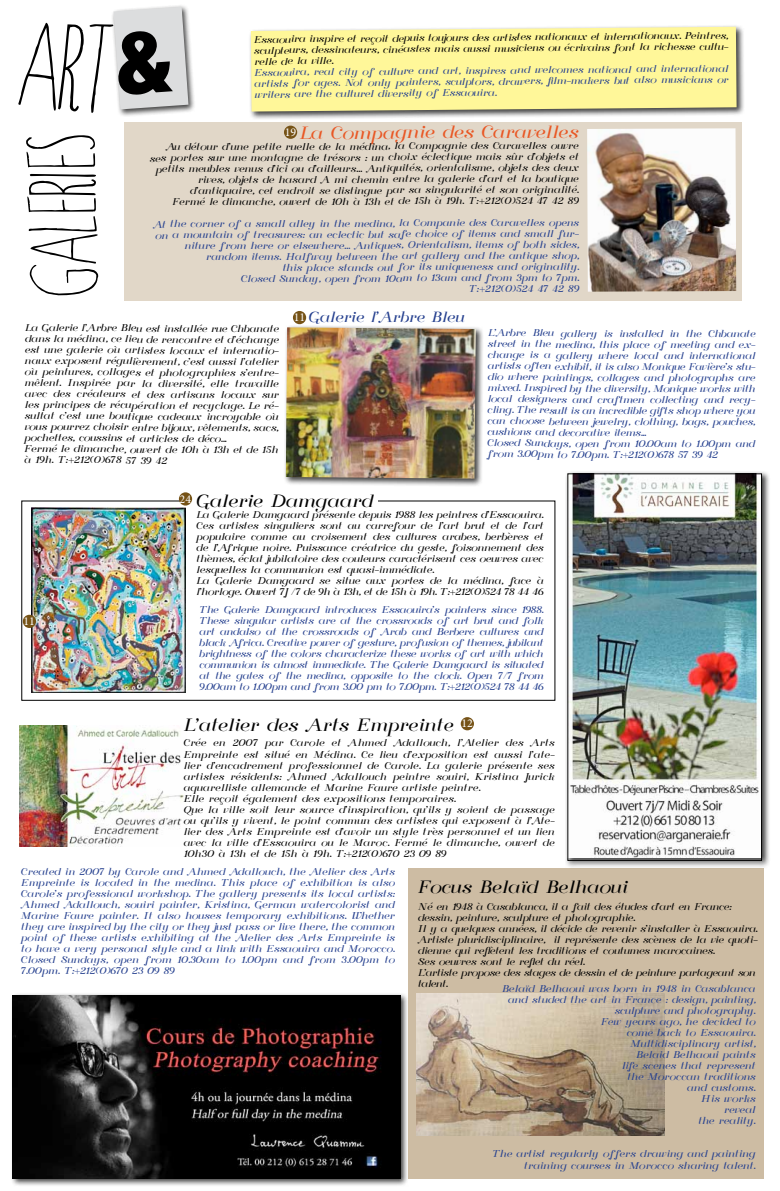
<style>
.page{position:relative;width:780px;height:1191px;background:#fff}
.page>*{position:absolute;margin:0;border:0;box-sizing:border-box;transform-origin:0 0}
.t1{font:114px "Windsor Hand";color:#000}
.t2{font:18px "Florence";color:#000}
.t3{font:18px "Florence";letter-spacing:-.005em;color:#e95724}
.t4{font:15px "Florence";letter-spacing:-.005em;color:#25408f}
.t5{font:12px "Minion Pro";color:#fff}
.t6{font:10px/11px "Florence";letter-spacing:-.005em;color:#000}
.t7{font:10px/11px "Florence";letter-spacing:-.005em;color:#25408f;text-align:right}
.t8{font:10px/11px "Florence";letter-spacing:-.025em;color:#25408f}
</style>
<div class="page">
<div style="left:408px;top:868px;width:356px;height:310px;background:#cdbca3"></div>
<img style="left:416px;top:993px;width:248px;height:143px">
<div style="left:111px;top:4px;width:85px;height:113px;background:#000;opacity:.75"></div>
<img style="left:20px;top:725px;width:164px;height:121px">
<div style="left:248px;top:24px;width:497px;height:96px;background:#000;opacity:.75"></div>
<div style="left:251px;top:27px;width:485px;height:85px;background:#fff799"></div>
<div style="left:21px;top:500px;width:534px;height:201px;border:1px solid #000"></div>
<div style="left:190px;top:495px;width:188px;height:18px;background:#fff"></div>
<img style="left:31px;top:507px;width:154px;height:185px">
<div style="left:124px;top:122px;width:618px;height:178px;background:#e1d7c8"></div>
<img style="left:587px;top:128px;width:149px;height:164px">
<div style="left:283px;top:325px;width:201px;height:162px;background:#000;opacity:.75"></div>
<img style="left:286px;top:327px;width:189px;height:151px">
<div style="left:10px;top:992px;width:399px;height:194px;background:#000;opacity:.75"></div>
<img style="left:13px;top:995px;width:387px;height:183px">
<div style="left:564px;top:470px;width:206px;height:399px;background:#000;opacity:.75"></div>
<img style="left:569px;top:475px;width:191px;height:382px">
<div style="left:567px;top:473px;width:195px;height:388px;border:1px solid #000"></div>
<div style="left:284px;top:126px;width:13px;height:13px;background:#765317;border-radius:50%"></div>
<div style="left:179px;top:492px;width:13px;height:13px;background:#765317;border-radius:50%"></div>
<div style="left:23px;top:615px;width:13px;height:13px;background:#765317;border-radius:50%"></div>
<div style="left:460px;top:717px;width:14px;height:13px;background:#765317;border-radius:50%"></div>
<div style="left:293px;top:311px;width:13px;height:13px;background:#765317;border-radius:50%"></div>
<svg style="left:111px;top:7px;width:77px;height:107px;background:#d9d9da"></svg>
<p class="t6" style="left:254px;top:36px;width:476px;rotate:-1deg">Essaouira inspire et reçoit depuis toujours des artistes nationaux et internationaux. Peintres, sculpteurs, dessinateurs, cinéastes mais aussi musiciens ou écrivains font la richesse cultu-</p>
<p class="t6" style="left:254px;top:57px;width:81px;rotate:-1deg">relle de la ville.</p>
<p class="t7" style="left:254px;top:69px;width:476px;text-align:left;rotate:-1deg">Essaouira, real city of culture and art, inspires and welcomes national and international artists for ages. Not only painters, sculptors, drawers, fi lm-makers but also musicians or</p>
<p class="t7" style="left:254px;top:90px;width:244px;rotate:-1deg">writers are the culturel diversity of Essaouira.</p>
<h2 class="t3" style="left:300px;top:122px;width:281px">La Compagnie des Caravelles</h2>
<p class="t6" style="left:150px;top:141px;width:431px;text-align:right">Au détour d’une petite ruelle de la médina, la Compagnie des Caravelles ouvre ses portes sur une montagne de trésors : un choix éclectique mais sûr d’objets et petits meubles venus d’ici ou d’ailleurs... Antiquités, orientalisme, objets des deux rives, objets de hasard A mi chemin entre la galerie d’art et la boutique d’antiquaire, cet endroit se distingue par sa singularité et son originalité.<br>Fermé le dimanche, ouvert de 10h à 13h et de 15h à 19h. T:+212(0)524 47 42 89</p>
<p class="t7" style="left:154px;top:218px;width:427px">At the corner of a small alley in the medina, la Companie des Caravelles opens on a mountain of treasures: an eclectic but safe choice of items and small fur&shy;niture from here or elsewhere... Antiques, Orientalism, items of both sides, random items. Halfway between the art gallery and the antique shop,<br>this place stands out for its uniqueness and originality.<br>Closed Sunday, open from 10am to 13am and from 3pm to 7pm.<br>T:+212(0)524 47 42 89</p>
<p class="t6" style="left:25px;top:323px;width:256px">La Galerie l’Arbre Bleu est installée rue Chbanate dans la médina, ce lieu de rencontre et d’échange est une galerie où artistes locaux et internatio&shy;naux exposent régulièrement, c’est aussi l’atelier où peintures, collages et photographies s’entre&shy;mêlent. Inspirée par la diversité, elle travaille avec des créateurs et des artisans locaux sur les principes de récupération et recyclage. Le ré&shy;sultat c’est une boutique cadeaux incroyable où vous pourrez choisir entre bijoux, vêtements, sacs, pochettes, coussins et articles de déco...<br>Fermé le dimanche, ouvert de 10h à 13h et de 15h à 19h. T:+212(0)678 57 39 42</p>
<p class="t8" style="left:487px;top:328px;width:270px">L’Arbre Bleu gallery is installed in the Chbanate street in the medina, this place of meeting and ex&shy;change is a gallery where local and international artists often exhibit, it is also Monique Favière’s stu&shy;dio where paintings, collages and photographs are mixed. Inspired by the diversity, Monique works with local designers and craftmen collecting and recy&shy;cling. The result is an incredible gifts shop where you can choose between jewelry, clothing, bags, pouches, cushions and decorative items...<br>Closed Sundays, open from 10.00am to 1.00pm and from 3.00pm to 7.00pm. T:+212(0)678 57 39 42</p>
<p class="t5" style="left:285px;top:124px;width:13px">19</p>
<h1 class="t1" style="left:-8px;top:298px;width:165px;rotate:-91deg">galeries</h1>
<h3 class="t4" style="left:309px;top:308px;width:157px">Galerie l’Arbre Bleu</h3>
<p class="t5" style="left:294px;top:309px;width:13px">11</p>
<p class="t5" style="left:24px;top:613px;width:13px">11</p>
<h2 class="t2" style="left:197px;top:490px;width:178px">Galerie Damgaard</h2>
<p class="t6" style="left:197px;top:509px;width:349px">La Galerie Damgaard présente depuis 1988 les peintres d’Essaouira.<br>Ces artistes singuliers sont au carrefour de l’art brut et de l’art populaire comme au croisement des cultures arabes, berbères et de l’Afrique noire. Puissance créatrice du geste, foisonnement des thèmes, éclat jubilatoire des couleurs caractérisent ces oeuvres avec lesquelles la communion est quasi-immédiate.<br>La Galerie Damgaard se situe aux portes de la médina, face à l’horloge. Ouvert 7J /7 de 9h à 13h, et de 15h à 19h. T:+212(0)524 78 44 46</p>
<p class="t7" style="left:199px;top:604px;width:346px;text-align:justify">The Galerie Damgaard introduces Essaouira’s painters since 1988.<br>These singular artists are at the crossroads of art brut and folk art andalso at the crossroads of Arab and Berbere cultures and black Africa. Creative power of gesture, profusion of themes, jubilant brightness of the colors characterize these works of art with which communion is almost immediate. The Galerie Damgaard is situated at the gates of the medina, opposite to the clock. Open 7/7 from 9.00am to 1.00pm and from 3.00 pm to 7.00pm. T:+212(0)524 78 44 46</p>
<p class="t5" style="left:180px;top:491px;width:13px">24</p>
<h2 class="t2" style="left:184px;top:714px;width:271px">L’atelier des Arts Empreinte</h2>
<p class="t6" style="left:184px;top:737px;width:373px;line-height:12px">Crée en 2007 par Carole et Ahmed Adallouch, l’Atelier des Arts<br>Empreinte est situé en Médina. Ce lieu d’exposition est aussi l’ate-</p>
<p class="t6" style="left:184px;top:760px;width:373px">lier d’encadrement professionnel de Carole. La galerie présente ses artistes résidents: Ahmed Adallouch peintre souiri, Kristina Jurick aquarelliste allemande et Marine Faure artiste peintre.<br>Elle reçoit également des expositions temporaires.<br>Que la ville soit leur source d’inspiration, qu’ils y soient de passage ou qu’ils y vivent, le point commun des artistes qui exposent à l’Ate&shy;lier des Arts Empreinte est d’avoir un style très personnel et un lien avec la ville d’Essaouira ou le Maroc. Fermé le dimanche, ouvert de 10h30 à 13h et de 15h à 19h. T:+212(0)670 23 09 89</p>
<p class="t5" style="left:461px;top:715px;width:13px">12</p>
<p class="t7" style="left:21px;top:866px;width:375px;text-align:justify">Created in 2007 by Carole and Ahmed Adallouch, the Atelier des Arts Empreinte is located in the medina. This place of exhibition is also Carole’s professional workshop. The gallery presents its local artists:<br>Ahmed Adallouch, souiri painter, Kristina, German watercolorist and Marine Faure painter. It also houses temporary exhibitions. Whether they are inspired by the city or they just pass or live there, the common point of these artists exhibiting at the Atelier des Arts Empreinte is to have a very personal style and a link with Essaouira and Morocco.<br>Closed Sundays, open from 10.30am to 1.00pm and from 3.00pm to 7.00pm. T:+212(0)670 23 09 89</p>
<h2 class="t2" style="left:418px;top:876px;width:211px">Focus Belaïd Belhaoui</h2>
<p class="t6" style="left:418px;top:901px;width:341px">Né en 1948 à Casablanca, il a fait des études d’art en France: dessin, peinture, sculpture et photographie.<br>Il y a quelques années, il décide de revenir s’installer à Essaouira.<br>Artiste pluridisciplinaire, il représente des scènes de la vie quoti&shy;dienne qui reflètent les traditions et coutumes marocaines.<br>Ses oeuvres sont le reflet du réel.<br>L’artiste propose des stages de dessin et de peinture partageant son talent.</p>
<p class="t7" style="left:502px;top:983px;width:255px">Belaïd Belhaoui was born in 1948 in Casablanca and studed the art in France : design, painting, sculpture and photography.<br>Few years ago, he decided to<br>come back to Essaouira.<br>Multidisciplinary artist,<br>Belaid Belhaoui paints<br>life scenes that represent<br>the Moroccan traditions<br>and customs.<br>His works<br>reveal<br>the reality.</p>
<p class="t7" style="left:492px;top:1148px;width:265px">The artist regularly offers drawing and painting training courses in Morocco sharing talent.</p>
</div>
